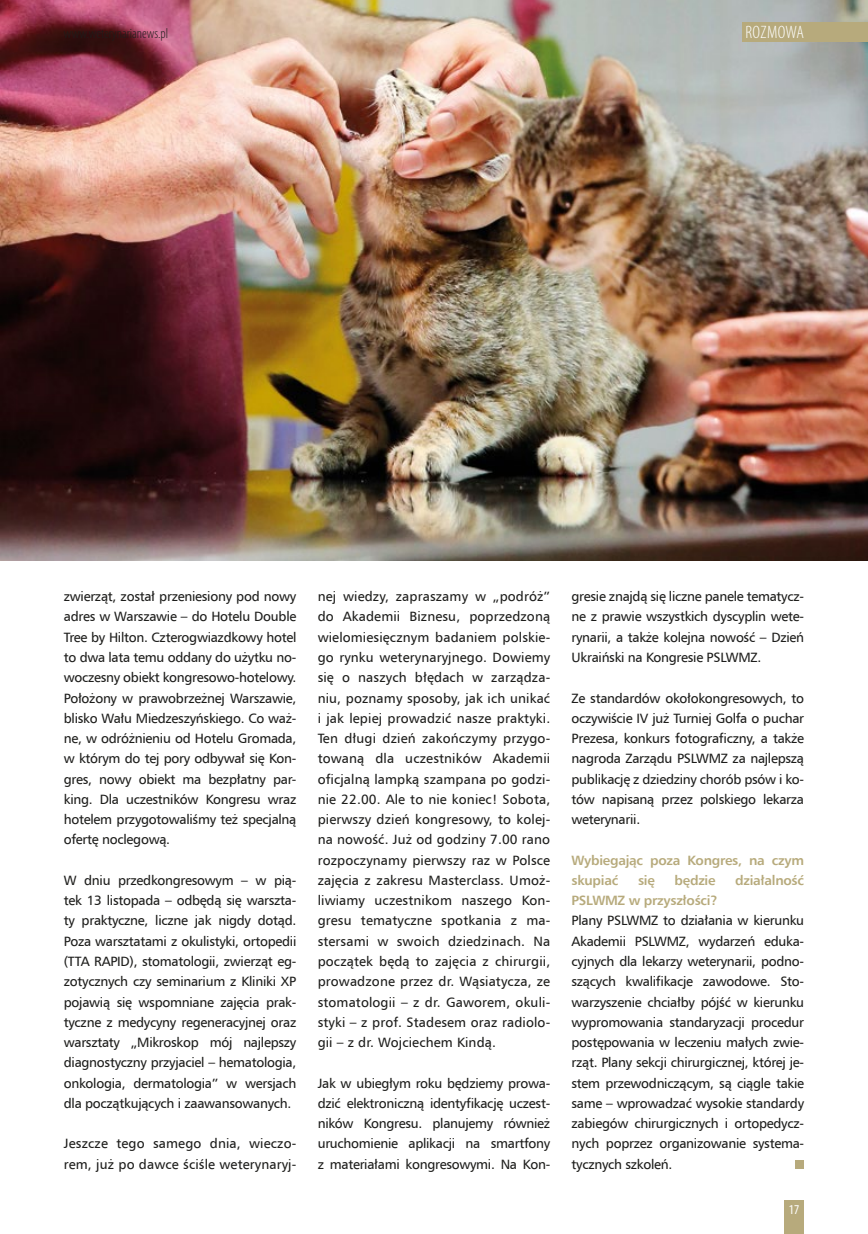
<style>
.page{position:relative;width:868px;height:1234px;background:#fff}
.page>*{position:absolute;margin:0;border:0;box-sizing:border-box;transform-origin:0 0}
.t1{font:300 condensed 18px "Myriad Pro";letter-spacing:.02em;color:#fff}
.t2{font:300 condensed 14.25px "Myriad Pro";color:#1d1d1b}
.t3{font:13.5px/20.2px "Humnst 777 EU";letter-spacing:-.02em;color:#1d1d1b;text-align:justify}
.t4{font:700 13.5px/20.2px "Humnst 777 EU";letter-spacing:-.02em;color:#b7aa7c}
.t5{font:13.5px/20.2px "Humnst 777 EU";letter-spacing:.01em;color:#1d1d1b}
.t6{font:condensed 13.5px "Myriad Pro";color:#fff}
</style>
<div class="page">
<img style="left:0;top:0;width:867px;height:560px">
<div style="left:795px;top:1159px;width:9px;height:9px;background:#b7aa7c"></div>
<div style="left:742px;top:22px;width:125px;height:20px;background:#b7aa7c"></div>
<div style="left:784px;top:1200px;width:20px;height:33px;background:#b7aa7c"></div>
<p class="t2" style="left:64px;top:25px;width:106px">www.weterynarianews.pl</p>
<h1 class="t1" style="left:745px;top:21px;width:60px">ROZMOWA</h1>
<p class="t3" style="left:64px;top:586px;width:234px">zwierząt, został przeniesiony pod nowy adres w Warszawie – do Hotelu Double Tree by Hilton. Czterogwiazdkowy hotel to dwa lata temu oddany do użytku no&shy;woczesny obiekt kongresowo-hotelowy.<br>Położony w prawobrzeżnej Warszawie, blisko Wału Miedzeszyńskiego. Co waż&shy;ne, w odróżnieniu od Hotelu Gromada, w którym do tej pory odbywał się Kon&shy;gres, nowy obiekt ma bezpłatny par&shy;king. Dla uczestników Kongresu wraz hotelem przygotowaliśmy też specjalną ofertę noclegową.</p>
<p class="t3" style="left:64px;top:869px;width:234px">W dniu przedkongresowym – w pią&shy;tek 13 listopada – odbędą się warszta&shy;ty praktyczne, liczne jak nigdy dotąd.<br>Poza warsztatami z okulistyki, ortopedii (TTA RAPID), stomatologii, zwierząt eg&shy;zotycznych czy seminarium z Kliniki XP pojawią się wspomniane zajęcia prak&shy;tyczne z medycyny regeneracyjnej oraz warsztaty „Mikroskop mój najlepszy diagnostyczny przyjaciel – hematologia, onkologia, dermatologia” w wersjach dla początkujących i zaawansowanych.</p>
<p class="t5" style="left:64px;top:1132px;width:234px">Jeszcze tego samego dnia, wieczo&shy;rem, już po dawce ściśle weterynaryj-</p>
<p class="t3" style="left:317px;top:586px;width:234px">nej wiedzy, zapraszamy w „podróż” do Akademii Biznesu, poprzedzoną wielomiesięcznym badaniem polskie&shy;go rynku weterynaryjnego. Dowiemy się o naszych błędach w zarządza&shy;niu, poznamy sposoby, jak ich unikać i jak lepiej prowadzić nasze praktyki.<br>Ten długi dzień zakończymy przygo&shy;towaną dla uczestników Akademii oficjalną lampką szampana po godzi&shy;nie 22.00. Ale to nie koniec! Sobota, pierwszy dzień kongresowy, to kolej&shy;na nowość. Już od godziny 7.00 rano rozpoczynamy pierwszy raz w Polsce zajęcia z zakresu Masterclass. Umoż&shy;liwiamy uczestnikom naszego Kon&shy;gresu tematyczne spotkania z ma&shy;stersami w swoich dziedzinach. Na początek będą to zajęcia z chirurgii, prowadzone przez dr. Wąsiatycza, ze stomatologii – z dr. Gaworem, okuli&shy;styki – z prof. Stadesem oraz radiolo&shy;gii – z dr. Wojciechem Kindą.</p>
<p class="t3" style="left:317px;top:1072px;width:234px">Jak w ubiegłym roku będziemy prowa&shy;dzić elektroniczną identyfikację uczest&shy;ników Kongresu. planujemy również uruchomienie aplikacji na smartfony z materiałami kongresowymi. Na Kon-</p>
<p class="t3" style="left:571px;top:586px;width:234px">gresie znajdą się liczne panele tematycz&shy;ne z prawie wszystkich dyscyplin wete&shy;rynarii, a także kolejna nowość – Dzień Ukraiński na Kongresie PSLWMZ.</p>
<p class="t3" style="left:571px;top:687px;width:234px">Ze standardów okołokongresowych, to oczywiście IV już Turniej Golfa o puchar Prezesa, konkurs fotograficzny, a także nagroda Zarządu PSLWMZ za najlepszą publikację z dziedziny chorób psów i ko&shy;tów napisaną przez polskiego lekarza weterynarii.</p>
<p class="t4" style="left:571px;top:849px;width:234px">Wybiegając poza Kongres, na czym skupiać</p>
<p class="t4" style="left:638px;top:869px;width:18px">się</p>
<p class="t4" style="left:674px;top:869px;width:42px">będzie</p>
<p class="t4" style="left:735px;top:869px;width:70px">działalność</p>
<p class="t4" style="left:571px;top:890px;width:147px">PSLWMZ w przyszłości?</p>
<p class="t3" style="left:571px;top:910px;width:234px">Plany PSLWMZ to działania w kierunku Akademii PSLWMZ, wydarzeń eduka&shy;cyjnych dla lekarzy weterynarii, podno&shy;szących kwalifikacje zawodowe. Sto&shy;warzyszenie chciałby pójść w kierunku wypromowania standaryzacji procedur postępowania w leczeniu małych zwie&shy;rząt. Plany sekcji chirurgicznej, której je&shy;stem przewodniczącym, są ciągle takie same – wprowadzać wysokie standardy zabiegów chirurgicznych i ortopedycz&shy;nych poprzez organizowanie systema&shy;tycznych szkoleń.</p>
<p class="t6" style="left:788px;top:1200px;width:12px">17</p>
</div>
